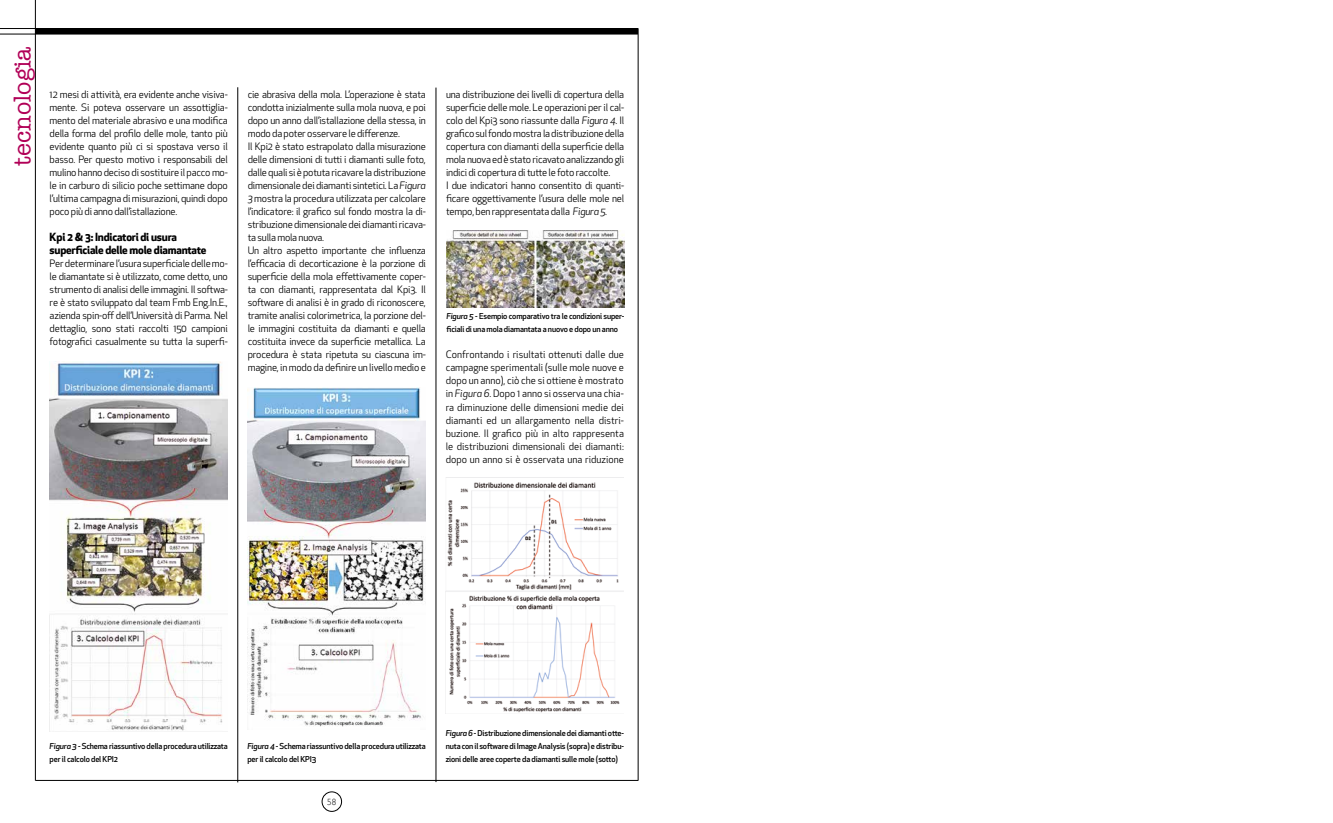
<style>
.page{position:relative;width:1333px;height:823px;background:#fff}
.page>*{position:absolute;margin:0;border:0;box-sizing:border-box;transform-origin:0 0}
.t1{font:24.3px "American Typewriter";color:#b10057}
.t2{font:700 11px/13px "Apex New";letter-spacing:-.02em;color:#000}
.t3{font:10px/13px "Apex New";letter-spacing:-.02em;color:#000;text-align:justify}
.t4{font:300 9px "Gill Sans";color:#000}
.t5{font:500 8px/13px "Apex New";letter-spacing:-.02em;color:#000}
.s1{font-style:italic}
</style>
<div class="page">
<div style="left:322px;top:791px;width:20px;height:20px;border:1px solid #000;border-radius:50%"></div>
<hr style="left:638px;top:28px;width:1px;height:752px;background:#000">
<hr style="left:35px;top:779px;width:603px;height:1px;background:#000">
<hr style="left:35px;top:0;width:1px;height:780px;background:#000">
<div style="left:36px;top:28px;width:602px;height:6px;background:#000"></div>
<hr style="left:0;top:28px;width:638px;height:1px;background:#000">
<hr style="left:0;top:34px;width:638px;height:1px;background:#000">
<hr style="left:436px;top:87px;width:1px;height:694px;background:#000">
<hr style="left:237px;top:87px;width:1px;height:695px;background:#000">
<img style="left:50px;top:361px;width:178px;height:370px">
<img style="left:247px;top:387px;width:178px;height:340px">
<img style="left:446px;top:477px;width:178px;height:235px">
<img style="left:446px;top:230px;width:178px;height:77px">
<h1 class="t1" style="left:4px;top:166px;width:121px;rotate:-90deg">tecnologia</h1>
<p class="t3" style="left:50px;top:88px;width:180px">12 mesi di attività, era evidente anche visiva&shy;mente. Si poteva osservare un assottiglia&shy;mento del materiale abrasivo e una modifica della forma del profilo delle mole, tanto più evidente quanto più ci si spostava verso il basso. Per questo motivo i responsabili del mulino hanno deciso di sostituire il pacco mo&shy;le in carburo di silicio poche settimane dopo l’ultima campagna di misurazioni, quindi dopo poco più di anno dall’istallazione.</p>
<p class="t2" style="left:50px;top:230px;width:158px">Kpi 2 &amp; 3: Indicatori di usura superficiale delle mole diamantate</p>
<p class="t3" style="left:50px;top:257px;width:180px">Per determinare l’usura superficiale delle mo&shy;le diamantate si è utilizzato, come detto, uno strumento di analisi delle immagini. Il softwa&shy;re è stato sviluppato dal team Fmb Eng.In.E., azienda spin-off dell’Università di Parma. Nel dettaglio, sono stati raccolti 150 campioni fotografici casualmente su tutta la superfi-</p>
<p class="t3" style="left:248px;top:88px;width:180px;text-align:left">cie abrasiva della mola. L’operazione è stata condotta inizialmente sulla mola nuova, e poi dopo un anno dall’istallazione della stessa, in modo da poter osservare le differenze.<br>Il Kpi2 è stato estrapolato dalla misurazione delle dimensioni di tutti i diamanti sulle foto, dalle quali si è potuta ricavare la distribuzione dimensionale dei diamanti sintetici. La <span class="s1">Figura 3</span> mostra la procedura utilizzata per calcolare l’indicatore: il grafico sul fondo mostra la di&shy;stribuzione dimensionale dei diamanti ricava&shy;ta sulla mola nuova.<br>Un altro aspetto importante che influenza l’efficacia di decorticazione è la porzione di superficie della mola effettivamente coper&shy;ta con diamanti, rappresentata dal Kpi3. Il software di analisi è in grado di riconoscere, tramite analisi colorimetrica, la porzione del&shy;le immagini costituita da diamanti e quella costituita invece da superficie metallica. La procedura è stata ripetuta su ciascuna im&shy;magine, in modo da definire un livello medio e</p>
<p class="t3" style="left:446px;top:88px;width:180px;text-align:left">una distribuzione dei livelli di copertura della superficie delle mole. Le operazioni per il cal&shy;colo del Kpi3 sono riassunte dalla <span class="s1">Figura 4</span>. Il grafico sul fondo mostra la distribuzione della copertura con diamanti della superficie della mola nuova ed è stato ricavato analizzando gli indici di copertura di tutte le foto raccolte.<br>I due indicatori hanno consentito di quanti&shy;ficare oggettivamente l’usura delle mole nel tempo, ben rappresentata dalla <span class="s1">Figura 5</span>.</p>
<p class="t5" style="left:446px;top:309px;width:179px"><span class="s1">Figura 5</span> - Esempio comparativo tra le condizioni super&shy;ficiali di una mola diamantata a nuovo e dopo un anno</p>
<p class="t3" style="left:446px;top:348px;width:180px">Confrontando i risultati ottenuti dalle due campagne sperimentali (sulle mole nuove e dopo un anno), ciò che si ottiene è mostrato in <span class="s1">Figura 6</span>. Dopo 1 anno si osserva una chia&shy;ra diminuzione delle dimensioni medie dei diamanti ed un allargamento nella distri&shy;buzione. Il grafico più in alto rappresenta le distribuzioni dimensionali dei diamanti: dopo un anno si è osservata una riduzione</p>
<p class="t5" style="left:50px;top:738px;width:180px"><span class="s1">Figura 3</span> - Schema riassuntivo della procedura utilizzata per il calcolo del KPI2</p>
<p class="t5" style="left:247px;top:738px;width:180px"><span class="s1">Figura 4</span> - Schema riassuntivo della procedura utilizzata per il calcolo del KPI3</p>
<p class="t4" style="left:327px;top:795px;width:10px">58</p>
<p class="t5" style="left:446px;top:725px;width:180px;text-align:justify"><span class="s1">Figura 6</span> - Distribuzione dimensionale dei diamanti otte&shy;nuta con il software di Image Analysis (sopra) e distribu&shy;zioni delle aree coperte da diamanti sulle mole (sotto)</p>
</div>
